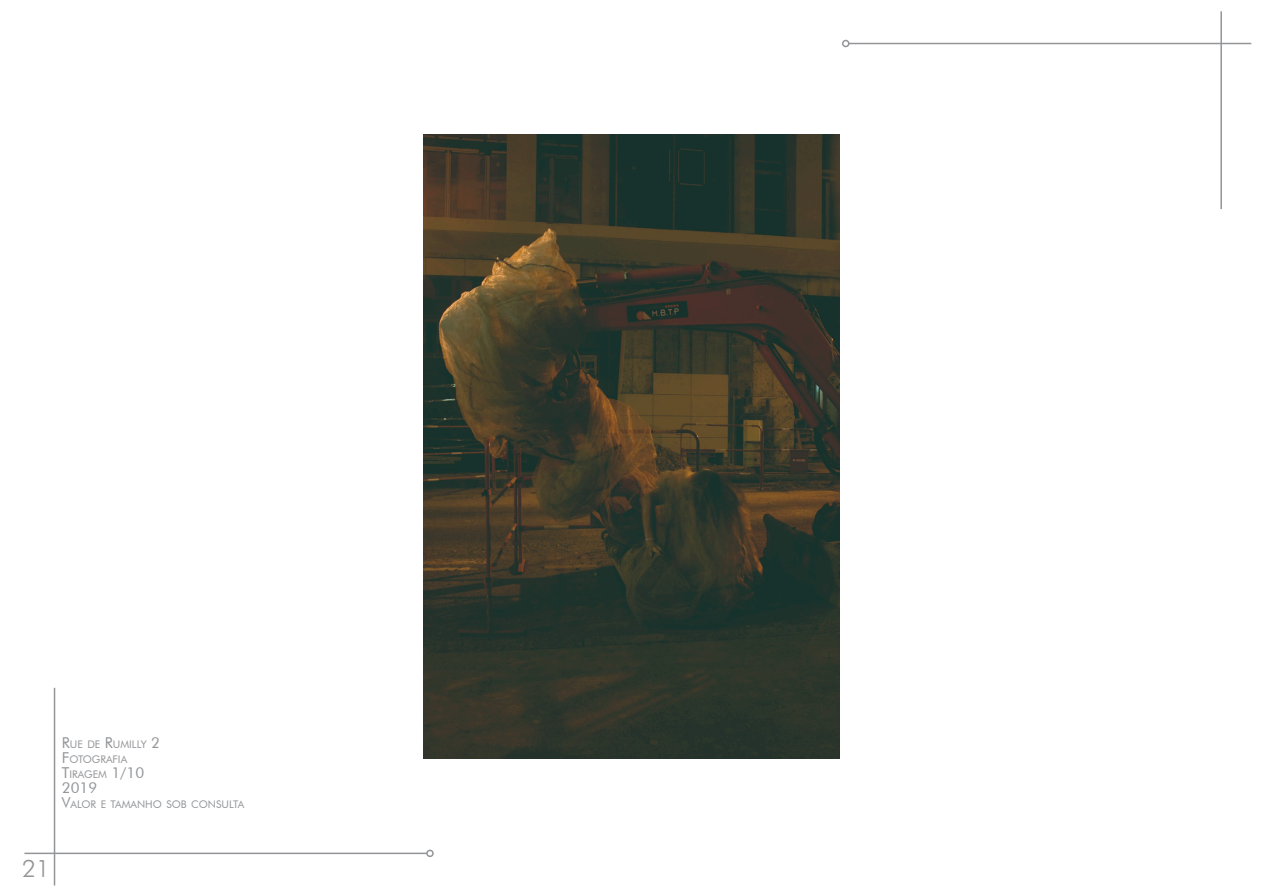
<style>
.page{position:relative;width:1263px;height:893px;background:#fff}
.page>*{position:absolute;margin:0;border:0;box-sizing:border-box;transform-origin:0 0}
.t1{font:300 24px "Futura BT";color:#939598}
.t2{font:15px "Futura BT";color:#939598}
.t3{font:10.5px "Futura BT";color:#939598}
.s1{font-size:15px}
</style>
<div class="page">
<hr style="left:24px;top:853px;width:403px;height:1px;background:#939598">
<div style="left:426px;top:850px;width:8px;height:7px;border:2px solid #939598;border-radius:50%"></div>
<hr style="left:54px;top:688px;width:1px;height:197px;background:#939598">
<hr style="left:849px;top:43px;width:402px;height:1px;background:#939598">
<div style="left:842px;top:40px;width:7px;height:7px;border:2px solid #939598;border-radius:50%"></div>
<hr style="left:1220px;top:11px;width:2px;height:198px;background:#939598">
<img style="left:424px;top:135px;width:415px;height:623px">
<p class="t3" style="left:62px;top:738px;width:100px"><span class="s1">R</span>UE DE <span class="s1">R</span>UMI LLY <span class="s1">2</span></p>
<p class="t3" style="left:62px;top:753px;width:67px"><span class="s1">F</span> OTOGRAFIA</p>
<p class="t3" style="left:62px;top:768px;width:84px"><span class="s1">T</span>I RAGEM <span class="s1">1/10</span></p>
<p class="t2" style="left:62px;top:779px;width:37px">2019</p>
<p class="t3" style="left:62px;top:798px;width:184px"><span class="s1">V</span>ALOR E TAMANHO SOB CONSULTA</p>
<h1 class="t1" style="left:22px;top:854px;width:29px">21</h1>
</div>
